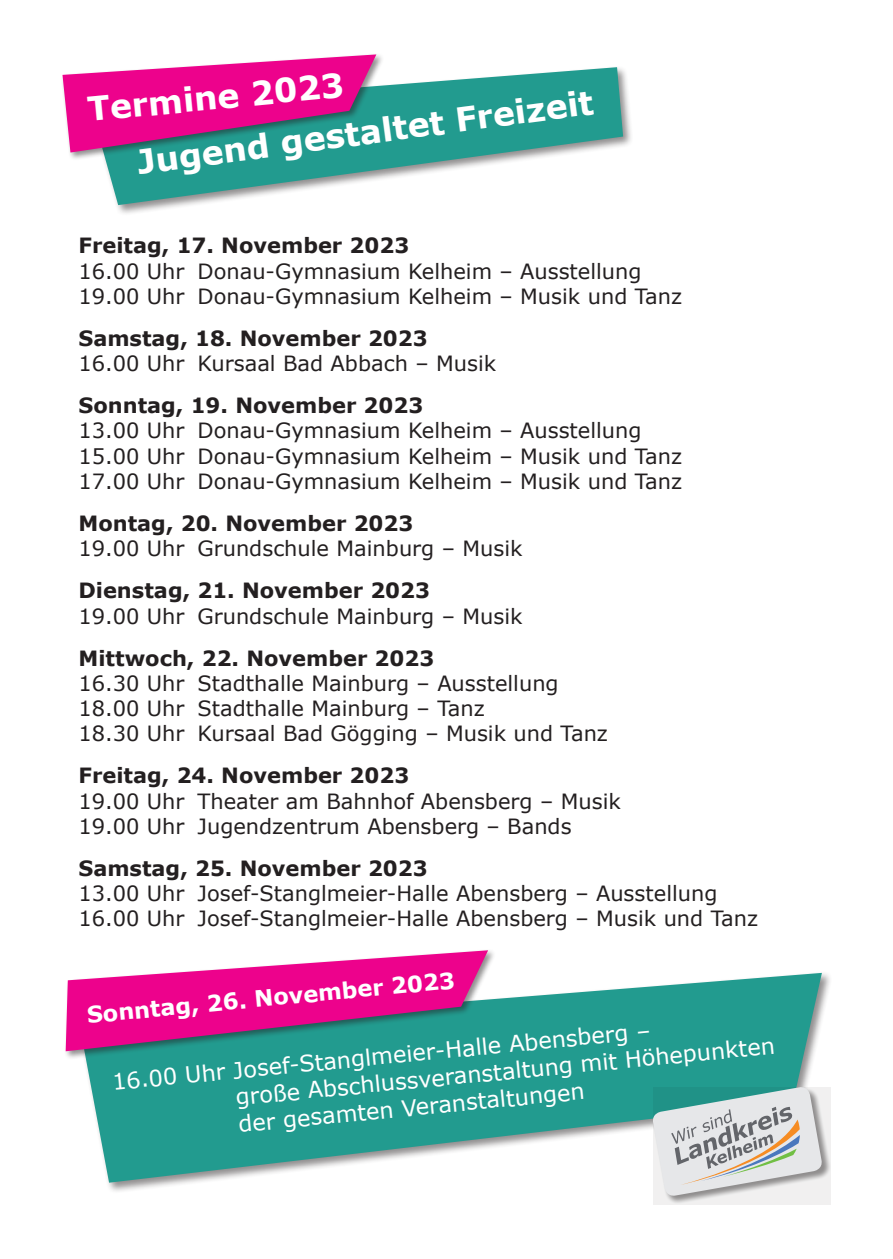
<style>
.page{position:relative;width:893px;height:1259px;background:#fff}
.page>*{position:absolute;margin:0;border:0;box-sizing:border-box;transform-origin:0 0}
.t1{font:700 33px "Verdana";color:#fff}
.t2{font:22.5px/26.7px "Verdana";color:#fff}
.t3{font:700 22.5px "Verdana";color:#fff}
.t4{font:21px/25.2px "Verdana";color:#231f20}
.t5{font:700 21px "Verdana";color:#231f20}
</style>
<div class="page">
<div style="left:89px;top:65px;width:545px;height:151px;background:#231f20;opacity:.5"></div>
<svg style="left:91px;top:67px;width:532px;height:138px;fill:#229b8f"></svg>
<div style="left:61px;top:53px;width:324px;height:108px;background:#231f20;opacity:.5"></div>
<svg style="left:62px;top:54px;width:314px;height:98px;background:#be4398"></svg>
<div style="left:79px;top:971px;width:754px;height:222px;background:#231f20;opacity:.5"></div>
<svg style="left:81px;top:973px;width:741px;height:209px;fill:#229b8f"></svg>
<div style="left:64px;top:948px;width:432px;height:112px;background:#231f20;opacity:.5"></div>
<svg style="left:66px;top:950px;width:422px;height:101px"></svg>
<svg style="left:653px;top:1087px;width:177px;height:117px;fill:#f1f0f0"></svg>
<svg style="left:653px;top:1087px;width:170px;height:110px;background:#bfcbc9"></svg>
<h1 class="t1" style="left:86px;top:85px;width:259px;rotate:-5deg">Termine 2023</h1>
<h1 class="t1" style="left:134px;top:141px;width:461px;rotate:-8deg">Jugend gestaltet Freizeit</h1>
<p class="t5" style="left:78px;top:231px;width:332px">Freitag, 17. November 2023</p>
<p class="t4" style="left:78px;top:258px;width:605px">16.00 Uhr Donau-Gymnasium Kelheim – Ausstellung<br>19.00 Uhr Donau-Gymnasium Kelheim – Musik und Tanz</p>
<p class="t5" style="left:78px;top:323px;width:351px">Samstag, 18. November 2023</p>
<p class="t4" style="left:78px;top:351px;width:419px">16.00 Uhr Kursaal Bad Abbach – Musik</p>
<p class="t5" style="left:78px;top:391px;width:346px">Sonntag, 19. November 2023</p>
<p class="t4" style="left:78px;top:418px;width:605px">13.00 Uhr Donau-Gymnasium Kelheim – Ausstellung<br>15.00 Uhr Donau-Gymnasium Kelheim – Musik und Tanz<br>17.00 Uhr Donau-Gymnasium Kelheim – Musik und Tanz</p>
<p class="t5" style="left:78px;top:508px;width:336px">Montag, 20. November 2023</p>
<p class="t4" style="left:78px;top:536px;width:446px">19.00 Uhr Grundschule Mainburg – Musik</p>
<p class="t5" style="left:78px;top:576px;width:353px">Dienstag, 21. November 2023</p>
<p class="t4" style="left:78px;top:603px;width:446px">19.00 Uhr Grundschule Mainburg – Musik</p>
<p class="t5" style="left:78px;top:643px;width:357px">Mittwoch, 22. November 2023</p>
<p class="t4" style="left:78px;top:670px;width:531px">16.30 Uhr Stadthalle Mainburg – Ausstellung<br>18.00 Uhr Stadthalle Mainburg – Tanz<br>18.30 Uhr Kursaal Bad Gögging – Musik und Tanz</p>
<p class="t5" style="left:78px;top:761px;width:332px">Freitag, 24. November 2023</p>
<p class="t4" style="left:78px;top:788px;width:544px">19.00 Uhr Theater am Bahnhof Abensberg – Musik<br>19.00 Uhr Jugendzentrum Abensberg – Bands</p>
<p class="t5" style="left:78px;top:853px;width:351px">Samstag, 25. November 2023</p>
<p class="t4" style="left:78px;top:880px;width:681px">13.00 Uhr Josef-Stanglmeier-Halle Abensberg – Ausstellung<br>16.00 Uhr Josef-Stanglmeier-Halle Abensberg – Musik und Tanz</p>
<p class="t3" style="left:85px;top:998px;width:371px;rotate:-5deg">Sonntag, 26. November 2023</p>
<p class="t2" style="left:232px;top:1055px;width:543px;text-indent:-122px;rotate:-5deg">16.00 Uhr Josef-Stanglmeier-Halle Abensberg –<br>große Abschlussveranstaltung mit Höhepunkten der gesamten Veranstaltungen</p>
</div>
